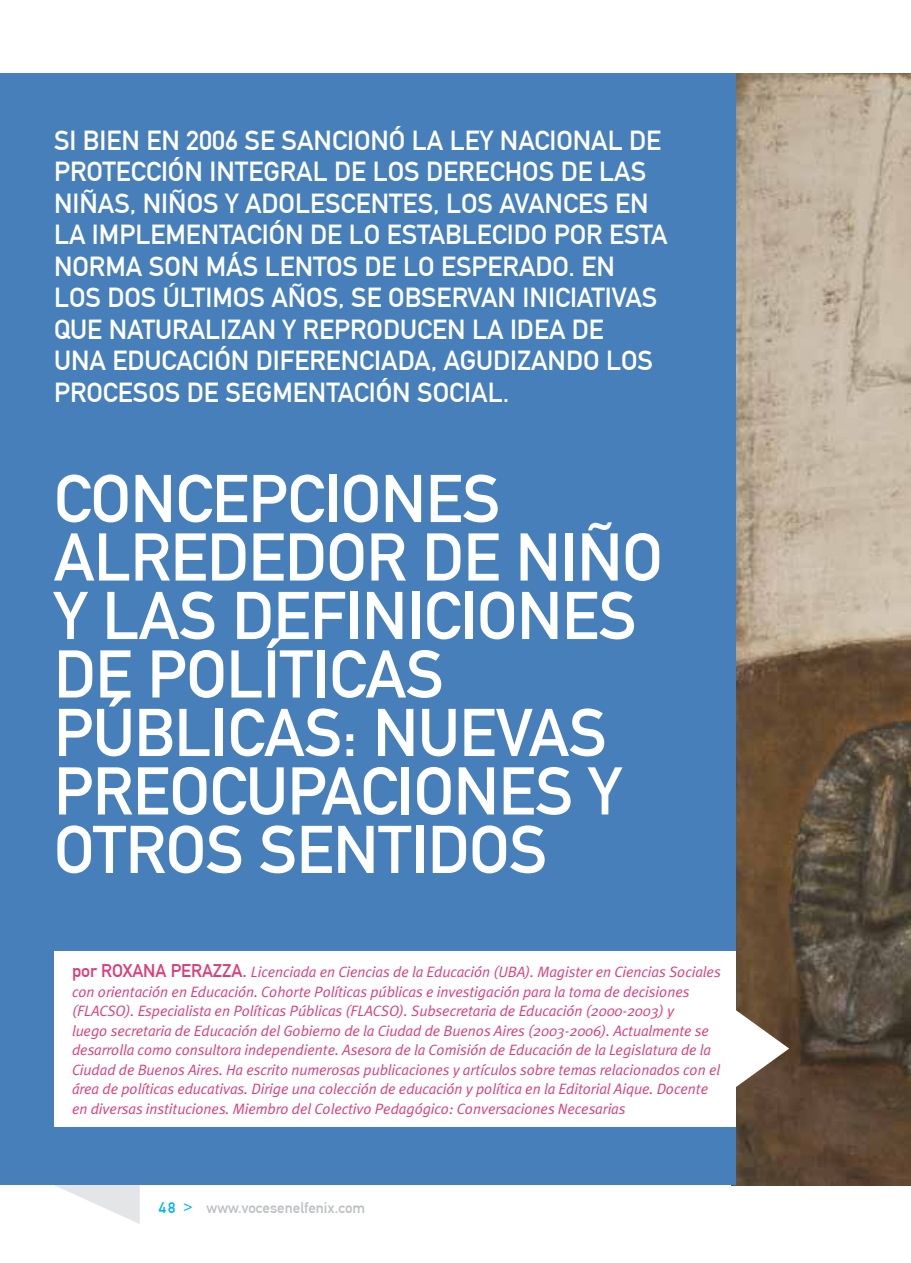
<style>
.page{position:relative;width:911px;height:1263px;background:#fff}
.page>*{position:absolute;margin:0;border:0;box-sizing:border-box;transform-origin:0 0}
.t1{font:66.3px/58.5px "DIN1451 Mittelschrift";letter-spacing:-.005em;color:#fff}
.t2{font:27px/31.5px "DIN1451 Mittelschrift";color:#fff}
.t3{font:italic 15px/19.5px "Meta Plus Normal";letter-spacing:-.005em;color:#da3e7b}
.t4{font:15px "DIN1451 Mittelschrift";color:#bcbec0}
.s1{font-family:"DIN1451 Mittelschrift";font-style:normal;font-size:18px}
.s2{color:#00b3f0}
</style>
<div class="page">
<img style="left:735px;top:74px;width:176px;height:1111px">
<svg style="left:735px;top:1009px;width:54px;height:78px"></svg>
<div style="left:0;top:74px;width:735px;height:1111px;background:#467fba"></div>
<div style="left:54px;top:951px;width:681px;height:176px;background:#fff"></div>
<p class="t2" style="left:54px;top:125px;width:615px">SI BIEN EN 2006 SE SANCIONÓ LA LEY NACIONAL DE PROTECCIÓN INTEGRAL DE LOS DERECHOS DE LAS NIÑAS, NIÑOS Y ADOLESCENTES, LOS AVANCES EN LA IMPLEMENTACIÓN DE LO ESTABLECIDO POR ESTA NORMA SON MÁS LENTOS DE LO ESPERADO. EN LOS DOS ÚLTIMOS AÑOS, SE OBSERVAN INICIATIVAS QUE NATURALIZAN Y REPRODUCEN LA IDEA DE<br>UNA EDUCACIÓN DIFERENCIADA, AGUDIZANDO LOS PROCESOS DE SEGMENTACIÓN SOCIAL.</p>
<h1 class="t1" style="left:54px;top:470px;width:610px">CONCEPCIONES<br>ALREDEDOR DE NIÑO<br>Y LAS DEFINICIONES<br>DE POLÍTICAS<br>PÚBLICAS: NUEVAS<br>PREOCUPACIONES Y<br>OTROS SENTIDOS</h1>
<p class="t3" style="left:72px;top:962px;width:650px"><span class="s1">POR ROXANA PERAZZA.</span> Licenciada en Ciencias de la Educación (UBA). Magister en Ciencias Sociales con orientación en Educación. Cohorte Políticas públicas e investigación para la toma de decisiones (FLACSO). Especialista en Políticas Públicas (FLACSO). Subsecretaria de Educación (2000-2003) y<br>luego secretaria de Educación del Gobierno de la Ciudad de Buenos Aires (2003-2006). Actualmente se desarrolla como consultora independiente. Asesora de la Comisión de Educación de la Legislatura de la Ciudad de Buenos Aires. Ha escrito numerosas publicaciones y artículos sobre temas relacionados con el área de políticas educativas. Dirige una colección de educación y política en la Editorial Aique. Docente en diversas instituciones. Miembro del Colectivo Pedagógico: Conversaciones Necesarias</p>
<p class="t4" style="left:159px;top:1199px;width:208px"><span class="s2">48 &gt;</span> WWW.VOCESENELFENIX.COM</p>
</div>
